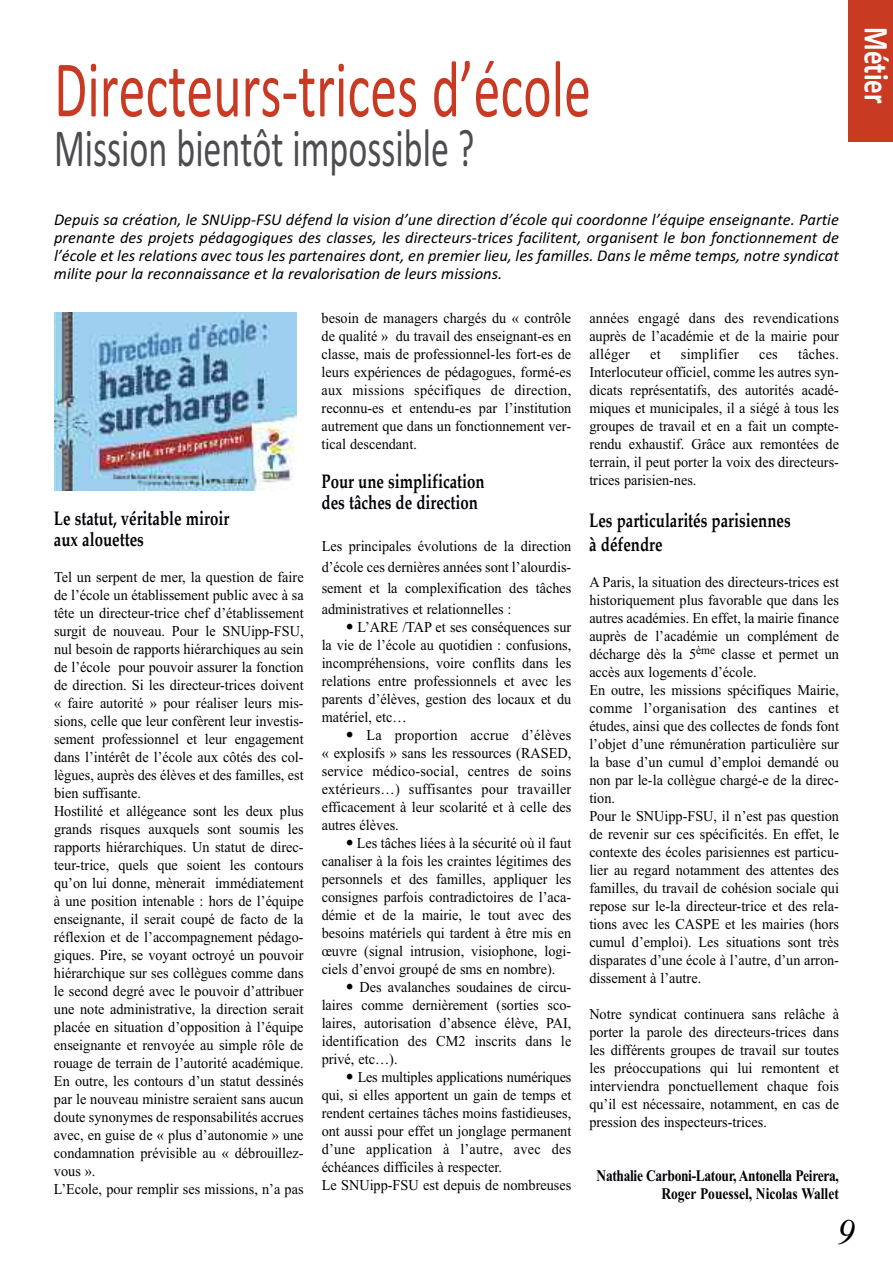
<style>
.page{position:relative;width:893px;height:1263px;background:#fff}
.page>*{position:absolute;margin:0;border:0;box-sizing:border-box;transform-origin:0 0}
.t1{font:81px "Calibri";color:#c93a22;scale:.67 1}
.t2{font:54px "Calibri";color:#4d4d51;scale:.67 1}
.t3{font:italic 36px "Times New Roman";color:#000006}
.t4{font:700 35.1px "Calibri";color:#fff;scale:.77 1}
.t5{font:700 19.5px/21px "Palatino";color:#000006;scale:.77 1}
.t6{font:italic 16.5px/18px "Calibri";color:#000006;text-align:justify}
.t7{font:700 16.2px/18px "Times New Roman";letter-spacing:-.025em;color:#000006;text-align:right;scale:.83 1}
.t8{font:15px/18px "Times New Roman";color:#000006;text-align:justify;scale:.95 1}
.t9{font:15px "Times New Roman";letter-spacing:.02em;color:#000006;scale:.95 1}
</style>
<div class="page">
<div style="left:848px;top:0;width:45px;height:142px;background:#c93a22"></div>
<img style="left:54px;top:312px;width:243px;height:179px">
<h1 class="t1" style="left:54px;top:41px;width:803px">Directeurs-trices d’école</h1>
<h2 class="t2" style="left:54px;top:116px;width:629px">Mission bientôt impossible ?</h2>
<p class="t6" style="left:54px;top:210px;width:786px">Depuis sa création, le SNUipp-FSU défend la vision d’une direction d’école qui coordonne l’équipe enseignante. Partie prenante des projets pédagogiques des classes, les directeurs-trices facilitent, organisent le bon fonctionnement de l’école et les relations avec tous les partenaires dont, en premier lieu, les familles. Dans le même temps, notre syndicat milite pour la reconnaissance et la revalorisation de leurs missions.</p>
<h3 class="t4" style="left:897px;top:27px;width:101px;rotate:90deg">Métier</h3>
<h3 class="t5" style="left:54px;top:509px;width:229px">Le statut, véritable miroir aux alouettes</h3>
<p class="t8" style="left:54px;top:568px;width:264px;text-align:left">Tel un serpent de mer, la question de faire de l’école un établissement public avec à sa tête un directeur-trice chef d’établissement surgit de nouveau. Pour le SNUipp-FSU, nul besoin de rapports hiérarchiques au sein de l’école pour pouvoir assurer la fonction de direction. Si les directeur-trices doivent « faire autorité » pour réaliser leurs mis&shy;sions, celle que leur confèrent leur investis&shy;sement professionnel et leur engagement dans l’intérêt de l’école aux côtés des col&shy;lègues, auprès des élèves et des familles, est bien suffisante.<br>Hostilité et allégeance sont les deux plus grands risques auxquels sont soumis les rapports hiérarchiques. Un statut de direc&shy;teur-trice, quels que soient les contours qu’on lui donne, mènerait immédiatement à une position intenable : hors de l’équipe enseignante, il serait coupé de facto de la réflexion et de l’accompagnement pédago&shy;giques. Pire, se voyant octroyé un pouvoir hiérarchique sur ses collègues comme dans le second degré avec le pouvoir d’attribuer une note administrative, la direction serait placée en situation d’opposition à l’équipe enseignante et renvoyée au simple rôle de rouage de terrain de l’autorité académique.<br>En outre, les contours d’un statut dessinés par le nouveau ministre seraient sans aucun doute synonymes de responsabilités accrues avec, en guise de « plus d’autonomie » une condamnation prévisible au « débrouillez&shy;vous ».<br>L’Ecole, pour remplir ses missions, n’a pas</p>
<p class="t8" style="left:322px;top:309px;width:264px">besoin de managers chargés du « contrôle de qualité » du travail des enseignant-es en classe, mais de professionnel-les fort-es de leurs expériences de pédagogues, formé-es aux missions spécifiques de direction, reconnu-es et entendu-es par l’institution autrement que dans un fonctionnement ver&shy;tical descendant.</p>
<h3 class="t5" style="left:322px;top:472px;width:213px">Pour une simplification des tâches de direction</h3>
<p class="t8" style="left:322px;top:535px;width:264px;line-height:21px">Les principales évolutions de la direction d’école ces dernières années sont l’alourdis&shy;sement et la complexification des tâches administratives et relationnelles :</p>
<p class="t8" style="left:322px;top:618px;width:264px;text-indent:36px">L’ARE /TAP et ses conséquences sur la vie de l’école au quotidien : confusions, incompréhensions, voire conflits dans les relations entre professionnels et avec les parents d’élèves, gestion des locaux et du matériel, etc…</p>
<p class="t8" style="left:322px;top:726px;width:264px;text-indent:45px">La proportion accrue d’élèves « explosifs » sans les ressources (RASED, service médico-social, centres de soins extérieurs…) suffisantes pour travailler efficacement à leur scolarité et à celle des autres élèves.</p>
<p class="t8" style="left:322px;top:834px;width:264px;text-indent:35px">Les tâches liées à la sécurité où il faut canaliser à la fois les craintes légitimes des personnels et des familles, appliquer les consignes parfois contradictoires de l’aca&shy;démie et de la mairie, le tout avec des besoins matériels qui tardent à être mis en œuvre (signal intrusion, visiophone, logi&shy;ciels d’envoi groupé de sms en nombre).</p>
<p class="t8" style="left:322px;top:978px;width:264px;text-indent:38px">Des avalanches soudaines de circu&shy;laires comme dernièrement (sorties sco&shy;laires, autorisation d’absence élève, PAI, identification des CM2 inscrits dans le privé, etc…).</p>
<p class="t8" style="left:322px;top:1068px;width:264px;text-align:left;text-indent:36px">Les multiples applications numériques qui, si elles apportent un gain de temps et rendent certaines tâches moins fastidieuses, ont aussi pour effet un jonglage permanent d’une application à l’autre, avec des échéances difficiles à respecter.<br>Le SNUipp-FSU est depuis de nombreuses</p>
<p class="t8" style="left:589px;top:309px;width:264px">années engagé dans des revendications auprès de l’académie et de la mairie pour alléger</p>
<p class="t8" style="left:589px;top:345px;width:264px;text-indent:209px">tâches.<br>Interlocuteur officiel, comme les autres syn&shy;dicats représentatifs, des autorités acadé&shy;miques et municipales, il a siégé à tous les groupes de travail et en a fait un compte&shy;rendu exhaustif. Grâce aux remontées de terrain, il peut porter la voix des directeurs&shy;trices parisien-nes.</p>
<h3 class="t5" style="left:589px;top:509px;width:263px;line-height:24px">Les particularités parisiennes à défendre</h3>
<p class="t8" style="left:589px;top:573px;width:264px;text-align:left">A Paris, la situation des directeurs-trices est historiquement plus favorable que dans les autres académies. En effet, la mairie finance auprès de l’académie un complément de décharge dès la 5<sup>ème</sup> classe et permet un accès aux logements d’école.<br>En outre, les missions spécifiques Mairie, comme l’organisation des cantines et études, ainsi que des collectes de fonds font l’objet d’une rémunération particulière sur la base d’un cumul d’emploi demandé ou non par le-la collègue chargé-e de la direc&shy;tion.<br>Pour le SNUipp-FSU, il n’est pas question de revenir sur ces spécificités. En effet, le contexte des écoles parisiennes est particu&shy;lier au regard notamment des attentes des familles, du travail de cohésion sociale qui repose sur le-la directeur-trice et des rela&shy;tions avec les CASPE et les mairies (hors cumul d’emploi). Les situations sont très disparates d’une école à l’autre, d’un arron&shy;dissement à l’autre.</p>
<p class="t8" style="left:589px;top:1005px;width:264px">Notre syndicat continuera sans relâche à porter la parole des directeurs-trices dans les différents groupes de travail sur toutes les préoccupations qui lui remontent et interviendra ponctuellement chaque fois qu’il est nécessaire, notamment, en cas de pression des inspecteurs-trices.</p>
<p class="t7" style="left:597px;top:1166px;width:293px">Nathalie Carboni-Latour, Antonella Peirera,<br>Roger Pouessel, Nicolas Wallet</p>
<p class="t8" style="left:650px;top:345px;width:13px">et</p>
<p class="t9" style="left:681px;top:345px;width:63px">simplifier</p>
<p class="t8" style="left:759px;top:345px;width:21px">ces</p>
<h3 class="t3" style="left:837px;top:1211px;width:19px">9</h3>
</div>
